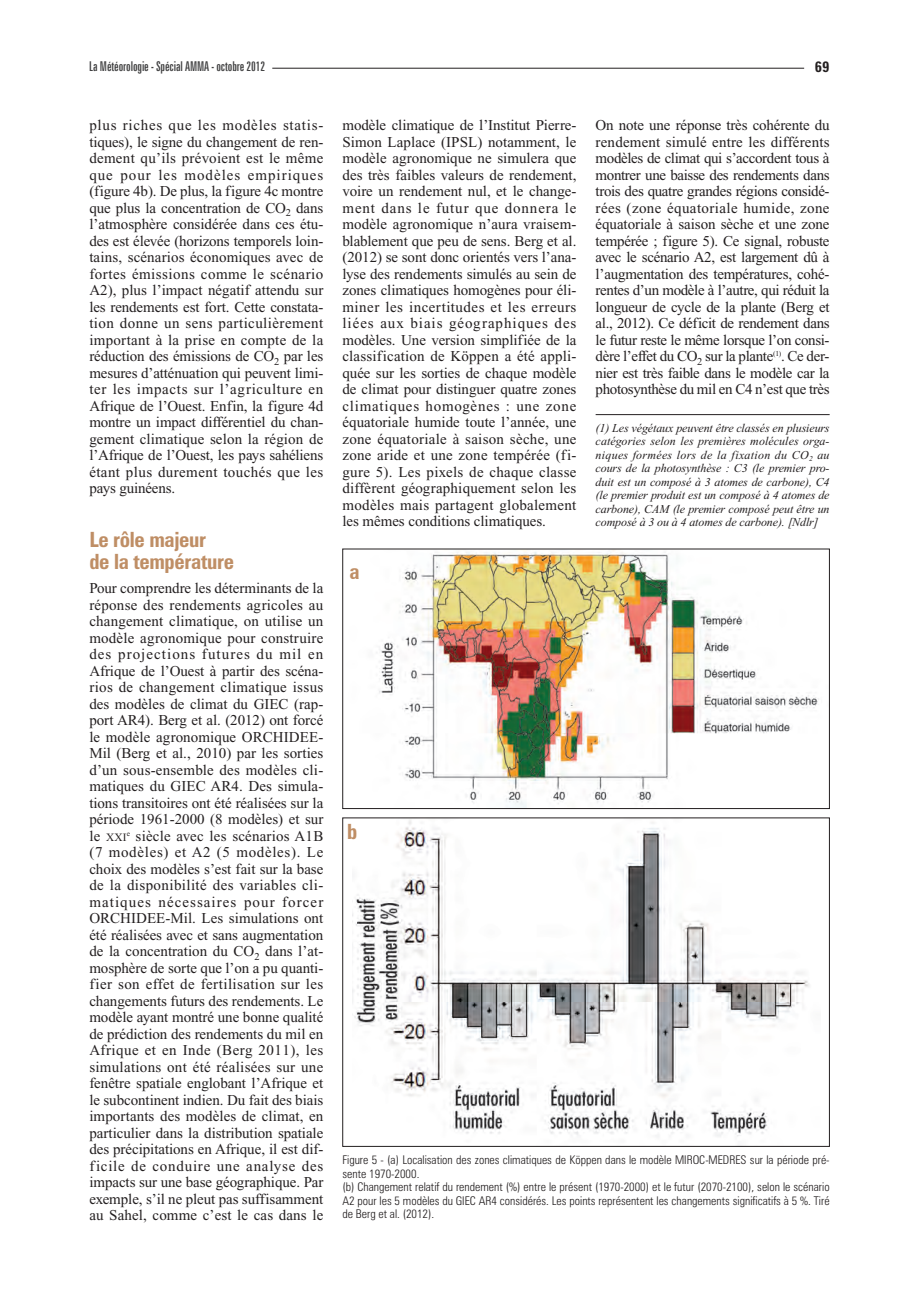
<style>
.page{position:relative;width:919px;height:1289px;background:#fff}
.page>*{position:absolute;margin:0;border:0;box-sizing:border-box;transform-origin:0 0}
.t1{font:700 condensed 21px/22.5px "Zurich BT";letter-spacing:-.015em;color:#bf8e65}
.t2{font:15px/16.5px "Times New Roman";letter-spacing:-.005em;color:#231f20;text-align:justify}
.t3{font:700 condensed 15px "Zurich BT";color:#231f20}
.t4{font:extra-condensed 13.5px "Zurich BT";letter-spacing:-.005em;color:#3e3e3f}
.t5{font:300 condensed 12px/13.5px "Zurich BT";color:#231f20}
.t6{font:italic 12px/13.5px "Times New Roman";letter-spacing:-.01em;color:#231f20;text-align:justify}
.t7{font:11.25px "Times New Roman";color:#231f20}
.s1{font-size:15px}
</style>
<div class="page">
<hr style="left:272px;top:68px;width:532px;height:1px;background:#231f20">
<img style="left:376px;top:551px;width:443px;height:255px">
<img style="left:352px;top:820px;width:458px;height:317px">
<hr style="left:595px;top:414px;width:234px;height:1px;background:#231f20">
<p class="t4" style="left:89px;top:62px;width:177px">La Météorologie - Spécial AMMA - octobre 2012</p>
<p class="t3" style="left:814px;top:62px;width:16px">69</p>
<p class="t2" style="left:89px;top:118px;width:235px">plus riches que les modèles statis&shy;tiques), le signe du changement de ren&shy;dement qu’ils prévoient est le même que pour les modèles empiriques (figure 4b). De plus, la figure 4c montre que plus la concentration de CO<sub>2</sub> dans l’atmosphère considérée dans ces étu&shy;des est élevée (horizons temporels loin&shy;tains, scénarios économiques avec de fortes émissions comme le scénario A2), plus l’impact négatif attendu sur les rendements est fort. Cette constata&shy;tion donne un sens particulièrement important à la prise en compte de la réduction des émissions de CO<sub>2</sub> par les mesures d’atténuation qui peuvent limi&shy;ter les impacts sur l’agriculture en Afrique de l’Ouest. Enfin, la figure 4d montre un impact différentiel du chan&shy;gement climatique selon la région de l’Afrique de l’Ouest, les pays sahéliens étant plus durement touchés que les pays guinéens.</p>
<h1 class="t1" style="left:89px;top:530px;width:146px">Le rôle majeur<br>de la température</h1>
<p class="t2" style="left:89px;top:581px;width:235px">Pour comprendre les déterminants de la réponse des rendements agricoles au changement climatique, on utilise un modèle agronomique pour construire des projections futures du mil en Afrique de l’Ouest à partir des scéna&shy;rios de changement climatique issus des modèles de climat du GIEC (rap&shy;port AR4). Berg et al. (2012) ont forcé le modèle agronomique ORCHIDEE-Mil (Berg et al., 2010) par les sorties d’un sous-ensemble des modèles cli&shy;matiques du GIEC AR4. Des simula&shy;tions transitoires ont été réalisées sur la période 1961-2000 (8 modèles) et sur</p>
<p class="t7" style="left:89px;top:833px;width:39px"><span class="s1">le</span> XXI</p>
<p class="t2" style="left:89px;top:828px;width:235px;text-indent:37px"><sup>e</sup> siècle avec les scénarios A1B (7 modèles) et A2 (5 modèles). Le choix des modèles s’est fait sur la base de la disponibilité des variables cli&shy;matiques nécessaires pour forcer ORCHIDEE-Mil. Les simulations ont été réalisées avec et sans augmentation de la concentration du CO<sub>2</sub> dans l’at&shy;mosphère de sorte que l’on a pu quanti&shy;fier son effet de fertilisation sur les changements futurs des rendements. Le modèle ayant montré une bonne qualité de prédiction des rendements du mil en Afrique et en Inde (Berg 2011), les simulations ont été réalisées sur une fenêtre spatiale englobant l’Afrique et le subcontinent indien. Du fait des biais importants des modèles de climat, en particulier dans la distribution spatiale des précipitations en Afrique, il est dif&shy;ficile de conduire une analyse des impacts sur une base géographique. Par exemple, s’il ne pleut pas suffisamment au Sahel, comme c’est le cas dans le</p>
<p class="t2" style="left:342px;top:118px;width:235px">modèle climatique de l’Institut Pierre-Simon Laplace (IPSL) notamment, le modèle agronomique ne simulera que des très faibles valeurs de rendement, voire un rendement nul, et le change&shy;ment dans le futur que donnera le modèle agronomique n’aura vraisem&shy;blablement que peu de sens. Berg et al. (2012) se sont donc orientés vers l’ana&shy;lyse des rendements simulés au sein de zones climatiques homogènes pour éli&shy;miner les incertitudes et les erreurs liées aux biais géographiques des modèles. Une version simplifiée de la classification de Köppen a été appli&shy;quée sur les sorties de chaque modèle de climat pour distinguer quatre zones climatiques homogènes : une zone équatoriale humide toute l’année, une zone équatoriale à saison sèche, une zone aride et une zone tempérée (fi&shy;gure 5). Les pixels de chaque classe diffèrent géographiquement selon les modèles mais partagent globalement les mêmes conditions climatiques.</p>
<p class="t2" style="left:595px;top:118px;width:235px">On note une réponse très cohérente du rendement simulé entre les différents modèles de climat qui s’accordent tous à montrer une baisse des rendements dans trois des quatre grandes régions considé&shy;rées (zone équatoriale humide, zone équatoriale à saison sèche et une zone tempérée ; figure 5). Ce signal, robuste avec le scénario A2, est largement dû à l’augmentation des températures, cohé&shy;rentes d’un modèle à l’autre, qui réduit la longueur de cycle de la plante (Berg et al., 2012). Ce déficit de rendement dans le futur reste le même lorsque l’on consi&shy;dère l’effet du CO<sub>2</sub> sur la plante<sup>(1)</sup>. Ce der&shy;nier est très faible dans le modèle car la photosynthèse du mil en C4 n’est que très</p>
<p class="t6" style="left:595px;top:422px;width:235px">(1) Les végétaux peuvent être classés en plusieurs catégories selon les premières molécules orga&shy;niques formées lors de la fixation du CO<sub>2</sub> au cours de la photosynthèse : C3 (le premier pro&shy;duit est un composé à 3 atomes de carbone), C4 (le premier produit est un composé à 4 atomes de carbone), CAM (le premier composé peut être un composé à 3 ou à 4 atomes de carbone). [Ndlr]</p>
<h1 class="t1" style="left:349px;top:562px;width:12px">a</h1>
<h1 class="t1" style="left:347px;top:821px;width:12px">b</h1>
<p class="t5" style="left:342px;top:1154px;width:488px">Figure 5 - (a) Localisation des zones climatiques de Köppen dans le modèle MIROC-MEDRES sur la période pré&shy;sente 1970-2000.<br>(b) Changement relatif du rendement (%) entre le présent (1970-2000) et le futur (2070-2100), selon le scénario A2 pour les 5 modèles du GIEC AR4 considérés. Les points représentent les changements significatifs à 5 %. Tiré de Berg et al. (2012).</p>
</div>
